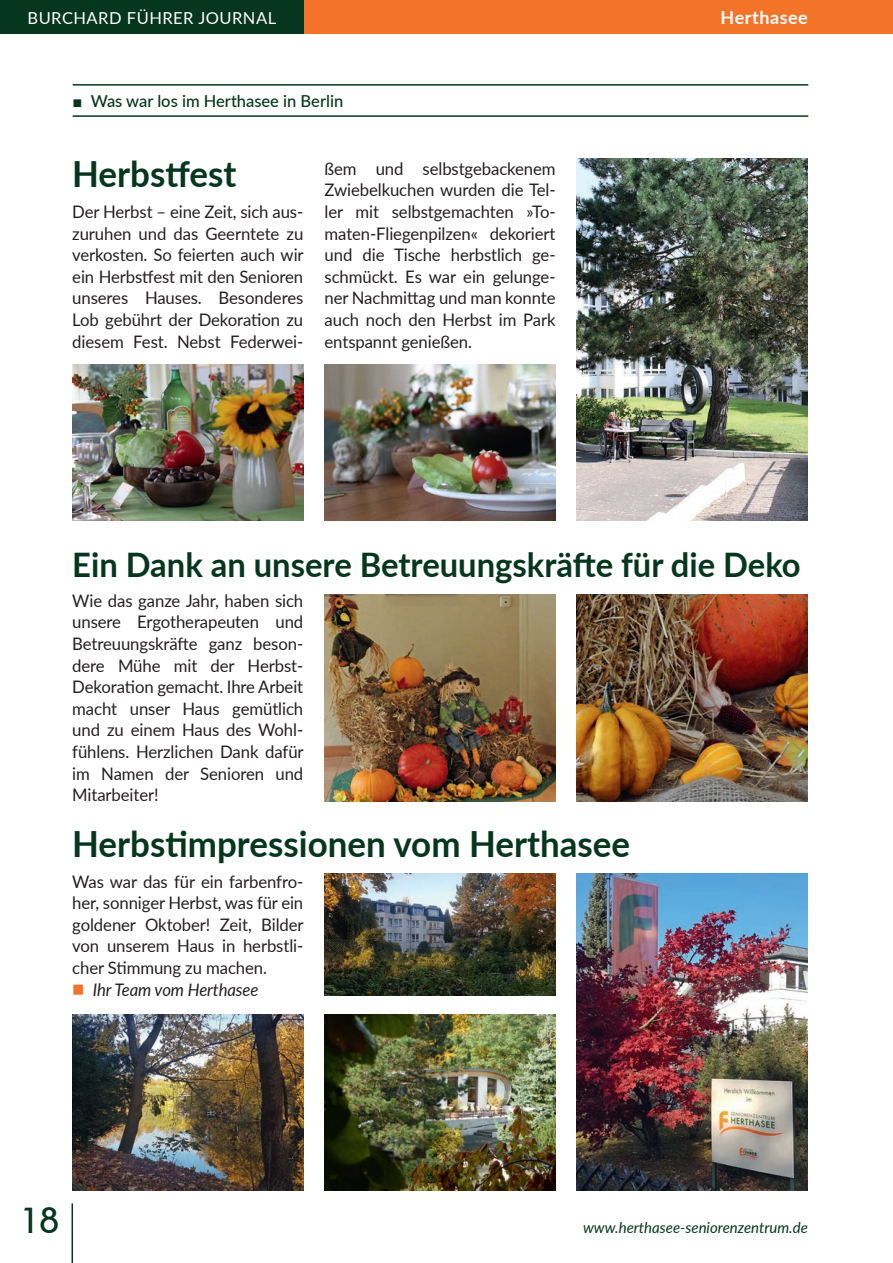
<style>
.page{position:relative;width:893px;height:1263px;background:#fff}
.page>*{position:absolute;margin:0;border:0;box-sizing:border-box;transform-origin:0 0}
.t1{font:700 36px "Lato";color:#06371e}
.t2{font:500 36px "Bauhaus IT Cby BT";color:#06371e}
.t3{font:700 33.75px "Lato";color:#06371e}
.t4{font:700 18px "Lato";letter-spacing:.03em;color:#fff}
.t5{font:17.25px/21.6px "Lato";letter-spacing:-.005em;color:#231f20;text-align:justify}
.t6{font:italic 17.25px "Lato";letter-spacing:-.005em;color:#231f20}
.t7{font:500 16.5px "Lato";color:#06371e}
.t8{font:16.5px "Lato";letter-spacing:.03em;color:#fff}
.t9{font:italic 15px "Lato";color:#06371e}
.s1{font-family:"Arial";font-weight:400}
.s2{color:#f37328}
</style>
<div class="page">
<hr style="left:72px;top:1203px;width:1px;height:60px;background:#06371e">
<div style="left:0;top:0;width:893px;height:34px;background:#f37328"></div>
<div style="left:0;top:0;width:303px;height:34px;background:#06371e"></div>
<hr style="left:73px;top:84px;width:735px;height:2px;background:#06371e">
<hr style="left:73px;top:115px;width:735px;height:2px;background:#06371e">
<img style="left:577px;top:158px;width:231px;height:362px">
<img style="left:72px;top:364px;width:231px;height:156px">
<img style="left:325px;top:364px;width:231px;height:156px">
<img style="left:325px;top:594px;width:231px;height:207px">
<img style="left:577px;top:594px;width:231px;height:207px">
<img style="left:577px;top:873px;width:231px;height:317px">
<img style="left:325px;top:1014px;width:231px;height:176px">
<img style="left:325px;top:873px;width:231px;height:122px">
<img style="left:72px;top:1014px;width:231px;height:176px">
<p class="t8" style="left:28px;top:6px;width:250px">BURCHARD FÜHRER JOURNAL</p>
<p class="t4" style="left:721px;top:4px;width:89px">Herthasee</p>
<p class="t7" style="left:73px;top:89px;width:272px"><span class="s1">■</span> Was war los im Herthasee in Berlin</p>
<h1 class="t1" style="left:72px;top:148px;width:166px">Herbstfest</h1>
<p class="t5" style="left:72px;top:200px;width:233px">Der Herbst – eine Zeit, sich aus&shy;zuruhen und das Geerntete zu verkosten. So feierten auch wir ein Herbstfest mit den Senioren unseres Hauses. Besonderes Lob gebührt der Dekoration zu diesem Fest. Nebst Federwei-</p>
<p class="t5" style="left:325px;top:157px;width:233px">ßem und selbstgebackenem Zwiebelkuchen wurden die Tel&shy;ler mit selbstgemachten »To&shy;maten-Fliegenpilzen« dekoriert und die Tische herbstlich ge&shy;schmückt. Es war ein gelunge&shy;ner Nachmittag und man konnte auch noch den Herbst im Park entspannt genießen.</p>
<h2 class="t3" style="left:72px;top:539px;width:730px">Ein Dank an unsere Betreuungskräfte für die Deko</h2>
<p class="t5" style="left:72px;top:589px;width:233px">Wie das ganze Jahr, haben sich unsere Ergotherapeuten und Betreuungskräfte ganz beson&shy;dere Mühe mit der Herbst-Dekoration gemacht. Ihre Arbeit macht unser Haus gemütlich und zu einem Haus des Wohl&shy;fühlens. Herzlichen Dank dafür im Namen der Senioren und Mitarbeiter!</p>
<h1 class="t1" style="left:72px;top:817px;width:559px">Herbstimpressionen vom Herthasee</h1>
<p class="t5" style="left:72px;top:870px;width:233px">Was war das für ein farbenfro&shy;her, sonniger Herbst, was für ein goldener Oktober! Zeit, Bilder von unserem Haus in herbstli&shy;cher Stimmung zu machen.</p>
<p class="t6" style="left:72px;top:977px;width:188px"><span class="s2">■</span> Ihr Team vom Herthasee</p>
<h1 class="t2" style="left:20px;top:1198px;width:41px">18</h1>
<p class="t9" style="left:583px;top:1216px;width:226px">www.herthasee-seniorenzentrum.de</p>
</div>
